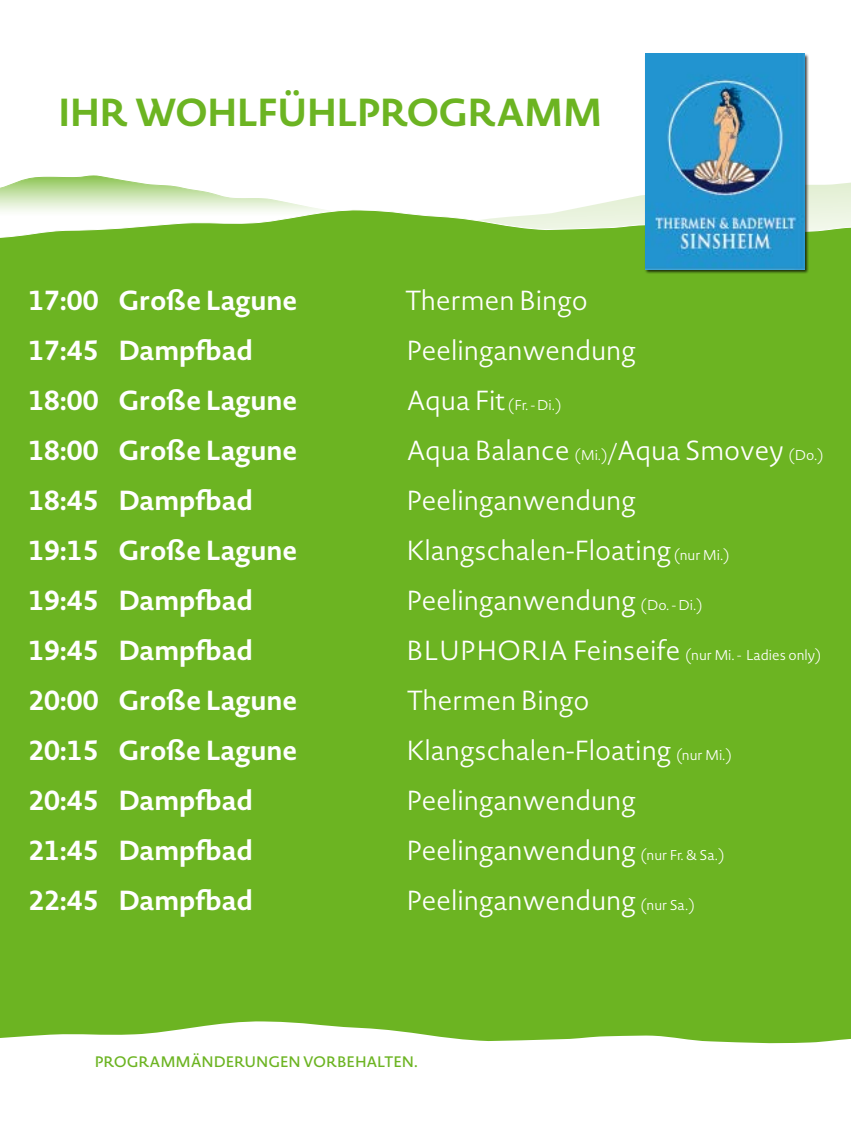
<style>
.page{position:relative;width:851px;height:1134px;background:#fff}
.page>*{position:absolute;margin:0;border:0;box-sizing:border-box;transform-origin:0 0}
.t1{font:700 38.5px "Novel Sans Pro";letter-spacing:-.025em;color:#6cb422}
.t2{font:300 27.15px "Novel Sans Pro";color:#fff}
.t3{font:700 27.15px "Novel Sans Pro";color:#fff}
.t4{font:500 15px "Novel Sans Pro";letter-spacing:-.015em;color:#6cb422}
.t5{font:300 14px "Novel Sans Pro";color:#fff}
.s1{font-size:27.15px}
.s2{font-size:14px}
.s3{font-size:20px}
</style>
<div class="page">
<svg style="left:0;top:175px;width:225px;height:34px"></svg>
<svg style="left:225px;top:182px;width:625px;height:27px"></svg>
<div style="left:0;top:209px;width:850px;height:811px;background:#6cb422"></div>
<svg style="left:0;top:1020px;width:850px;height:24px;fill:#6cb422"></svg>
<div style="left:644px;top:53px;width:165px;height:221px;background:#000;opacity:.75"></div>
<img style="left:645px;top:54px;width:159px;height:215px">
<h1 class="t1" style="left:58px;top:84px;width:546px">IHR WOHLFÜHLPROGRAMM</h1>
<p class="t3" style="left:28px;top:280px;width:271px">17:00 Große Lagune</p>
<p class="t2" style="left:405px;top:282px;width:184px">Thermen Bingo</p>
<p class="t3" style="left:28px;top:330px;width:226px">17:45 Dampfbad</p>
<p class="t2" style="left:406px;top:332px;width:231px">Peelinganwendung</p>
<p class="t3" style="left:28px;top:380px;width:271px">18:00 Große Lagune</p>
<p class="t5" style="left:406px;top:395px;width:156px"><span class="s1">Aqua Fit</span> (Fr. - Di.)</p>
<p class="t3" style="left:28px;top:430px;width:271px">18:00 Große Lagune</p>
<p class="t2" style="left:406px;top:432px;width:418px">Aqua Balance <span class="s2">(Mi.)</span><span class="s3">/</span>Aqua Smovey <span class="s2">(Do.)</span></p>
<p class="t3" style="left:28px;top:480px;width:226px">18:45 Dampfbad</p>
<p class="t2" style="left:406px;top:482px;width:231px">Peelinganwendung</p>
<p class="t3" style="left:28px;top:530px;width:271px">19:15 Große Lagune</p>
<p class="t2" style="left:406px;top:532px;width:324px">Klangschalen-Floating <span class="s2">(nur Mi.)</span></p>
<p class="t3" style="left:28px;top:580px;width:226px">19:45 Dampfbad</p>
<p class="t2" style="left:406px;top:582px;width:298px">Peelinganwendung <span class="s2">(Do. - Di.)</span></p>
<p class="t3" style="left:28px;top:630px;width:226px">19:45 Dampfbad</p>
<p class="t5" style="left:406px;top:645px;width:416px"><span class="s1">BLUPHORIA Feinseife</span> (nur Mi. - Ladies only)</p>
<p class="t3" style="left:28px;top:680px;width:271px">20:00 Große Lagune</p>
<p class="t2" style="left:406px;top:682px;width:184px">Thermen Bingo</p>
<p class="t3" style="left:28px;top:730px;width:271px">20:15 Große Lagune</p>
<p class="t2" style="left:406px;top:732px;width:327px">Klangschalen-Floating <span class="s2">(nur Mi.)</span></p>
<p class="t3" style="left:28px;top:780px;width:226px">20:45 Dampfbad</p>
<p class="t2" style="left:406px;top:782px;width:231px">Peelinganwendung</p>
<p class="t3" style="left:28px;top:830px;width:226px">21:45 Dampfbad</p>
<p class="t2" style="left:406px;top:832px;width:319px">Peelinganwendung <span class="s2">(nur Fr. &amp; Sa.)</span></p>
<p class="t3" style="left:28px;top:880px;width:226px">22:45 Dampfbad</p>
<p class="t2" style="left:406px;top:882px;width:290px">Peelinganwendung <span class="s2">(nur Sa.)</span></p>
<p class="t4" style="left:95px;top:1051px;width:325px">PROGRAMMÄNDERUNGEN VORBEHALTEN.</p>
</div>
